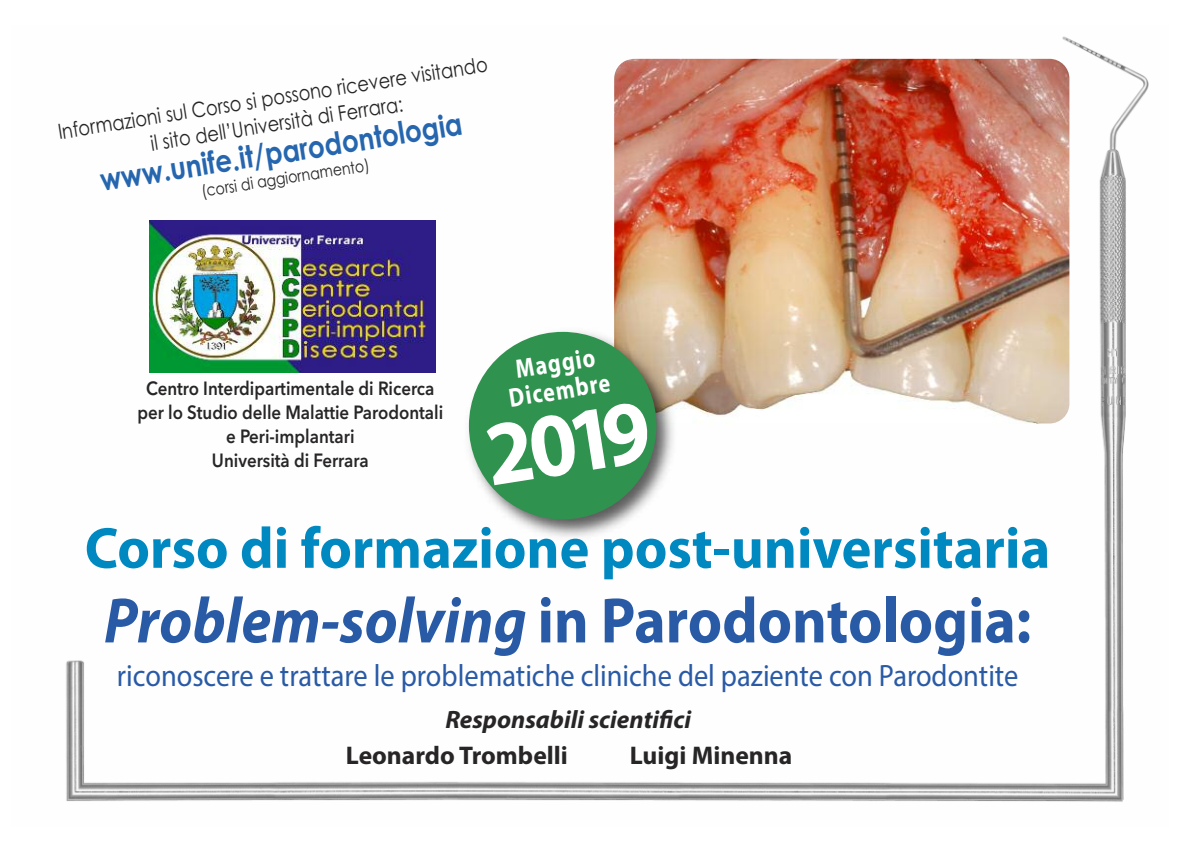
<style>
.page{position:relative;width:1191px;height:851px;background:#fff}
.page>*{position:absolute;margin:0;border:0;box-sizing:border-box;transform-origin:0 0}
.t1{font:700 91.4px "Myriad Pro";color:#fff;scale:.95 1}
.t2{font:700 64.8px "Myriad Pro";color:#295aa6;scale:.92 1}
.t3{font:700 58.2px "Myriad Pro";color:#0088c1}
.t4{font:31px "Myriad Pro";color:#295aa6;scale:.92 1}
.t5{font:700 31px "Century Gothic";color:#2566af;scale:.85 1}
.t6{font:700 26.6px/27.2px "Myriad Pro";color:#fff;text-align:center;scale:.82 1}
.t7{font:700 25.6px "Myriad Pro";color:#272526}
.t8{font:italic 700 25.2px "Myriad Pro";color:#272526}
.t9{font:21px/25.8px "Century Gothic";color:#272526;text-align:center;scale:.85 1}
.t10{font:600 19px/23.8px "Avenir Next";color:#272526;text-align:center;scale:.89 1}
.t11{font:16.6px "Century Gothic";color:#272526;scale:.85 1}
.s1{font-style:italic}
</style>
<div class="page">
<img style="left:66px;top:36px;width:1083px;height:766px">
<img style="left:614px;top:59px;width:455px;height:364px;border-radius:20px">
<img style="left:149px;top:221px;width:287px;height:152px">
<img style="left:460px;top:323px;width:222px;height:222px">
<div style="left:469px;top:332px;width:187px;height:187px;background:#30924f;border-radius:50%"></div>
<p class="t9" style="left:56px;top:119px;width:512px;rotate:-9deg">Informazioni sul Corso si possono ricevere visitando il sito dell’Università di Ferrara:</p>
<h3 class="t5" style="left:97px;top:161px;width:432px;rotate:-9deg">www.unife.it/parodontologia</h3>
<p class="t11" style="left:200px;top:181px;width:201px;rotate:-9deg">(corsi di aggiornamento)</p>
<p class="t10" style="left:137px;top:376px;width:345px">Centro Interdipartimentale di Ricerca per lo Studio delle Malattie Parodontali e Peri-implantari<br>Università di Ferrara</p>
<h3 class="t6" style="left:503px;top:357px;width:126px;rotate:-9deg">Maggio<br>Dicembre</h3>
<h1 class="t1" style="left:477px;top:396px;width:176px;rotate:-9deg">2019</h1>
<h3 class="t3" style="left:85px;top:510px;width:967px">Corso di formazione post-universitaria</h3>
<h2 class="t2" style="left:104px;top:578px;width:1009px"><span class="s1">Problem-solving</span> in Parodontologia:</h2>
<h3 class="t4" style="left:117px;top:656px;width:981px">riconoscere e trattare le problematiche cliniche del paziente con Parodontite</h3>
<h3 class="t8" style="left:445px;top:702px;width:247px">Responsabili scientifici</h3>
<h3 class="t7" style="left:346px;top:739px;width:224px">Leonardo Trombelli</h3>
<h3 class="t7" style="left:630px;top:738px;width:164px">Luigi Minenna</h3>
</div>
